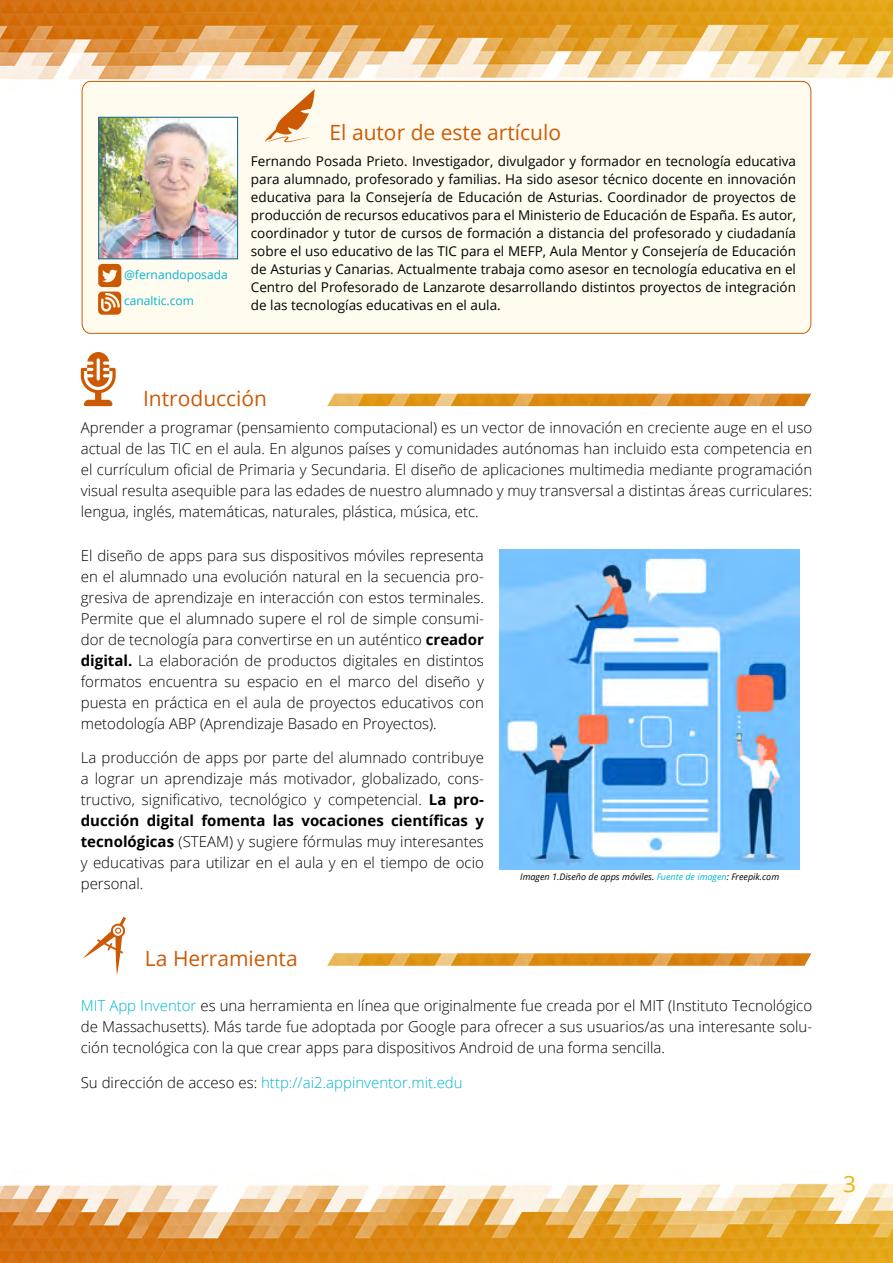
<style>
.page{position:relative;width:893px;height:1263px;background:#fff}
.page>*{position:absolute;margin:0;border:0;box-sizing:border-box;transform-origin:0 0}
.t1{font:22.5px "Open Sans";color:#e8b514}
.t2{font:21px "Open Sans";color:#cc5a05}
.t3{font:300 15px/21px "Open Sans";color:#000;text-align:justify}
.t4{font:300 15px "Open Sans";color:#00b5d3}
.t5{font:13.5px/18px "Open Sans";color:#000;text-align:justify}
.t6{font:12px/25.8px "Open Sans";color:#00b5d3}
.t7{font:italic 9px "Open Sans";color:#000}
.s1{font-weight:700}
.s2{color:#00b5d3}
.s3{color:#000}
</style>
<div class="page">
<img style="left:0;top:1183px;width:893px;height:80px">
<img style="left:0;top:0;width:893px;height:80px">
<div style="left:81px;top:80px;width:731px;height:254px;background:#fffbee"></div>
<svg style="left:265px;top:89px;width:50px;height:53px;background:#f0ccaa"></svg>
<img style="left:100px;top:119px;width:136px;height:138px">
<div style="left:98px;top:117px;width:140px;height:142px;border:1px solid #22728e"></div>
<svg style="left:81px;top:352px;width:35px;height:54px"></svg>
<svg style="left:83px;top:917px;width:43px;height:58px"></svg>
<svg style="left:98px;top:264px;width:23px;height:51px"></svg>
<img style="left:327px;top:394px;width:484px;height:12px">
<img style="left:327px;top:953px;width:484px;height:13px">
<img style="left:500px;top:550px;width:300px;height:320px">
<p class="t6" style="left:124px;top:261px;width:105px">@fernandoposada canaltic.com</p>
<h2 class="t2" style="left:330px;top:118px;width:233px">El autor de este artículo</h2>
<p class="t5" style="left:251px;top:152px;width:547px">Fernando Posada Prieto. Investigador, divulgador y formador en tecnología educativa para alumnado, profesorado y familias. Ha sido asesor técnico docente en innovación educativa para la Consejería de Educación de Asturias. Coordinador de proyectos de producción de recursos educativos para el Ministerio de Educación de España. Es autor, coordinador y tutor de cursos de formación a distancia del profesorado y ciudadanía sobre el uso educativo de las TIC para el MEFP, Aula Mentor y Consejería de Educación de Asturias y Canarias. Actualmente trabaja como asesor en tecnología educativa en el Centro del Profesorado de Lanzarote desarrollando distintos proyectos de integración de las tecnologías educativas en el aula.</p>
<h2 class="t2" style="left:143px;top:384px;width:126px">Introducción</h2>
<p class="t3" style="left:81px;top:416px;width:733px">Aprender a programar (pensamiento computacional) es un vector de innovación en creciente auge en el uso actual de las TIC en el aula. En algunos países y comunidades autónomas han incluido esta competencia en el currículum oficial de Primaria y Secundaria. El diseño de aplicaciones multimedia mediante programación visual resulta asequible para las edades de nuestro alumnado y muy transversal a distintas áreas curriculares: lengua, inglés, matemáticas, naturales, plástica, música, etc.</p>
<p class="t3" style="left:81px;top:544px;width:405px">El diseño de apps para sus dispositivos móviles representa en el alumnado una evolución natural en la secuencia pro&shy;gresiva de aprendizaje en interacción con estos terminales.<br>Permite que el alumnado supere el rol de simple consumi&shy;dor de tecnología para convertirse en un auténtico <span class="s1">creador digital.</span> La elaboración de productos digitales en distintos formatos encuentra su espacio en el marco del diseño y puesta en práctica en el aula de proyectos educativos con metodología ABP (Aprendizaje Basado en Proyectos).</p>
<p class="t3" style="left:81px;top:746px;width:405px">La producción de apps por parte del alumnado contribuye a lograr un aprendizaje más motivador, globalizado, cons&shy;tructivo, significativo, tecnológico y competencial. <span class="s1">La pro&shy;ducción digital fomenta las vocaciones científicas y tecnológicas</span> (STEAM) y sugiere fórmulas muy interesantes y educativas para utilizar en el aula y en el tiempo de ocio personal.</p>
<h2 class="t2" style="left:145px;top:944px;width:154px">La Herramienta</h2>
<p class="t7" style="left:520px;top:870px;width:260px">Imagen 1.Diseño de apps móviles. <span class="s2">Fuente de imagen</span>: Freepik.com</p>
<p class="t3" style="left:81px;top:994px;width:733px"><span class="s2">MIT App Inventor</span> es una herramienta en línea que originalmente fue creada por el MIT (Instituto Tecnológico de Massachusetts). Más tarde fue adoptada por Google para ofrecer a sus usuarios/as una interesante solu&shy;ción tecnológica con la que crear apps para dispositivos Android de una forma sencilla.</p>
<p class="t4" style="left:81px;top:1072px;width:383px"><span class="s3">Su dirección de acceso es:</span> http://ai2.appinventor.mit.edu</p>
<h1 class="t1" style="left:843px;top:1168px;width:14px">3</h1>
</div>
